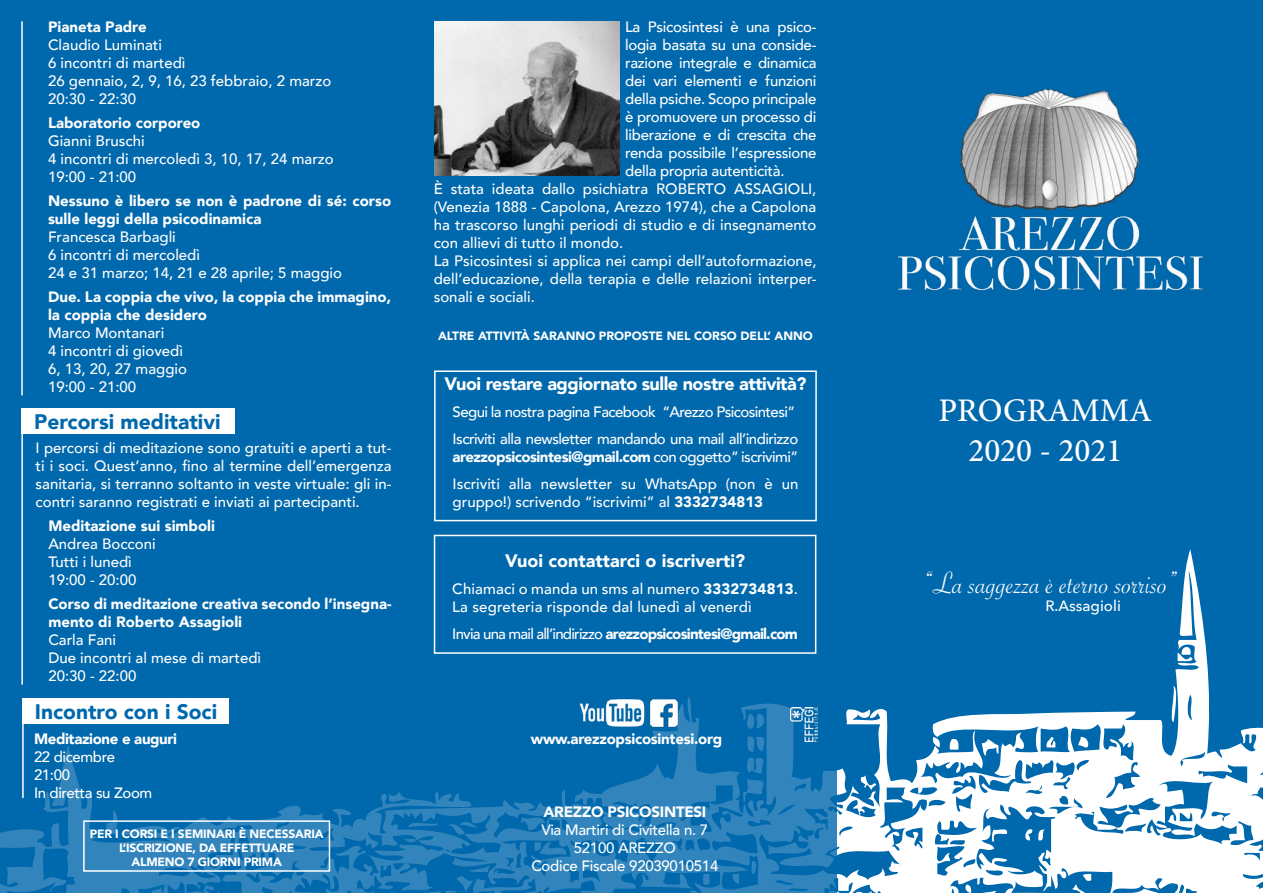
<style>
.page{position:relative;width:1263px;height:893px;background:#0068ac}
.page>*{position:absolute;margin:0;border:0;box-sizing:border-box;transform-origin:0 0}
.t1{font:33px "Savoye Let Plain";color:#fff}
.t2{font:500 33px/39.6px "Minion Pro";color:#fff;text-align:center}
.t3{font:900 21px "Avenir";color:#0068ac}
.t4{font:900 18px "Avenir";letter-spacing:-.025em;color:#fff}
.t5{font:500 15px/18px "Avenir";color:#fff}
.t6{font:500 15px/18px "Avenir";letter-spacing:-.02em;color:#fff;text-align:center}
.t7{font:900 15px/18px "Avenir";color:#fff}
.t8{font:500 15px/27px "Avenir";letter-spacing:-.035em;color:#fff}
.t9{font:900 15px "Avenir";letter-spacing:-.05em;color:#fff}
.t10{font:500 15px/18px "Avenir";letter-spacing:-.025em;color:#fff}
.t11{font:900 15px "Avenir";letter-spacing:-.02em;color:#fff}
.t12{font:500 15px "Avenir Next";color:#fff}
.t13{font:900 12px "Avenir";letter-spacing:-.02em;color:#fff}
.t14{font:900 12px "Avenir";color:#fff}
.s1{font-weight:900}
.s2{font-weight:500}
</style>
<div class="page">
<img style="left:434px;top:21px;width:186px;height:155px">
<div style="left:434px;top:370px;width:383px;height:151px;border:2px solid #fff"></div>
<hr style="left:21px;top:21px;width:2px;height:374px;background:#fff">
<hr style="left:21px;top:408px;width:2px;height:277px;background:#fff">
<div style="left:434px;top:535px;width:382px;height:119px;border:2px solid #fff"></div>
<div style="left:21px;top:408px;width:214px;height:26px;background:#fff"></div>
<svg style="left:0;top:549px;width:838px;height:344px"></svg>
<svg style="left:743px;top:713px;width:26px;height:94px"></svg>
<svg style="left:519px;top:812px;width:26px;height:20px"></svg>
<svg style="left:448px;top:818px;width:30px;height:19px"></svg>
<svg style="left:448px;top:865px;width:43px;height:28px"></svg>
<svg style="left:397px;top:891px;width:45px;height:2px"></svg>
<svg style="left:838px;top:549px;width:425px;height:344px"></svg>
<svg style="left:859px;top:775px;width:21px;height:16px"></svg>
<svg style="left:958px;top:884px;width:38px;height:9px"></svg>
<svg style="left:949px;top:738px;width:10px;height:12px"></svg>
<svg style="left:981px;top:739px;width:17px;height:17px"></svg>
<img style="left:898px;top:89px;width:305px;height:202px">
<div style="left:83px;top:820px;width:247px;height:52px;border:2px solid #fff"></div>
<p class="t7" style="left:48px;top:18px;width:100px">Pianeta Padre</p>
<p class="t5" style="left:48px;top:35px;width:285px">Claudio Luminati<br>6 incontri di martedì<br>26 gennaio, 2, 9, 16, 23 febbraio, 2 marzo<br>20:30 - 22:30</p>
<p class="t7" style="left:48px;top:114px;width:154px">Laboratorio corporeo</p>
<p class="t5" style="left:48px;top:131px;width:287px">Gianni Bruschi<br>4 incontri di mercoledì 3, 10, 17, 24 marzo<br>19:00 - 21:00</p>
<p class="t7" style="left:48px;top:192px;width:345px">Nessuno è libero se non è padrone di sé: corso sulle leggi della psicodinamica</p>
<p class="t5" style="left:48px;top:227px;width:296px">Francesca Barbagli<br>6 incontri di mercoledì<br>24 e 31 marzo; 14, 21 e 28 aprile; 5 maggio</p>
<p class="t7" style="left:48px;top:288px;width:345px">Due. La coppia che vivo, la coppia che immagino, la coppia che desidero</p>
<p class="t5" style="left:48px;top:323px;width:140px">Marco Montanari<br>4 incontri di giovedì<br>6, 13, 20, 27 maggio<br>19:00 - 21:00</p>
<h2 class="t3" style="left:34px;top:404px;width:188px">Percorsi meditativi</h2>
<p class="t5" style="left:36px;top:438px;width:357px;text-align:justify">I percorsi di meditazione sono gratuiti e aperti a tut&shy;ti i soci. Quest’anno, fino al termine dell’emergenza sanitaria, si terranno soltanto in veste virtuale: gli in&shy;contri saranno registrati e inviati ai partecipanti.</p>
<p class="t7" style="left:48px;top:517px;width:168px">Meditazione sui simboli</p>
<p class="t5" style="left:48px;top:534px;width:109px">Andrea Bocconi<br>Tutti i lunedì<br>19:00 - 20:00</p>
<p class="t7" style="left:48px;top:595px;width:345px">Corso di meditazione creativa secondo l’insegna&shy;mento di Roberto Assagioli</p>
<p class="t5" style="left:48px;top:630px;width:214px">Carla Fani<br>Due incontri al mese di martedì<br>20:30 - 22:00</p>
<h2 class="t3" style="left:35px;top:694px;width:184px">Incontro con i Soci</h2>
<p class="t7" style="left:34px;top:730px;width:145px">Meditazione e auguri</p>
<p class="t10" style="left:34px;top:747px;width:120px">22 dicembre<br>21:00<br>In diretta su Zoom</p>
<p class="t13" style="left:90px;top:823px;width:233px">Per i corsi e i seminari è necessaria</p>
<p class="t13" style="left:119px;top:838px;width:177px">l’iscrizione, da effettuare</p>
<p class="t13" style="left:131px;top:852px;width:142px">almeno 7 giorni prima</p>
<p class="t6" style="left:625px;top:17px;width:193px">La Psicosintesi è una psico-</p>
<p class="t6" style="left:625px;top:35px;width:193px">logia basata su una conside-</p>
<p class="t6" style="left:625px;top:53px;width:193px">razione integrale e dinamica</p>
<p class="t6" style="left:625px;top:71px;width:193px">dei vari elementi e funzioni</p>
<p class="t6" style="left:625px;top:89px;width:193px">della psiche. Scopo principale</p>
<p class="t6" style="left:625px;top:107px;width:193px">è promuovere un processo di</p>
<p class="t6" style="left:625px;top:125px;width:193px">liberazione e di crescita che</p>
<p class="t6" style="left:625px;top:143px;width:193px">renda possibile l’espressione</p>
<p class="t6" style="left:625px;top:161px;width:161px">della propria autenticità.</p>
<p class="t5" style="left:434px;top:179px;width:384px">È stata ideata dallo psichiatra ROBERTO ASSAGIOLI,</p>
<p class="t5" style="left:434px;top:197px;width:384px">(Venezia 1888 - Capolona, Arezzo 1974), che a Capolona</p>
<p class="t5" style="left:434px;top:215px;width:384px">ha trascorso lunghi periodi di studio e di insegnamento</p>
<p class="t5" style="left:434px;top:233px;width:191px">con allievi di tutto il mondo.</p>
<p class="t5" style="left:434px;top:251px;width:384px">La Psicosintesi si applica nei campi dell’autoformazione,</p>
<p class="t5" style="left:434px;top:269px;width:384px">dell’educazione, della terapia e delle relazioni interper-</p>
<p class="t5" style="left:434px;top:287px;width:103px">sonali e sociali.</p>
<p class="t14" style="left:438px;top:326px;width:376px">Altre attività saranno proposte nel corso dell’ anno</p>
<p class="t4" style="left:445px;top:368px;width:363px">Vuoi restare aggiornato sulle nostre attività?</p>
<p class="t8" style="left:453px;top:397px;width:347px">Segui la nostra pagina Facebook “Arezzo Psicosintesi”<br>Iscriviti alla newsletter mandando una mail all’indirizzo</p>
<p class="t5" style="left:453px;top:442px;width:347px;line-height:27px"><span class="s1">arezzopsicosintesi@gmail.com</span> con oggetto” iscrivimi”<br>Iscriviti alla newsletter su WhatsApp (non è un</p>
<p class="t5" style="left:453px;top:492px;width:312px">gruppo!) scrivendo “iscrivimi” al <span class="s1">3332734813</span></p>
<p class="t4" style="left:505px;top:546px;width:241px">Vuoi contattarci o iscriverti?</p>
<p class="t5" style="left:452px;top:579px;width:347px">Chiamaci o manda un sms al numero <span class="s1">3332734813</span>.<br>La segreteria risponde dal lunedì al venerdì</p>
<p class="t9" style="left:452px;top:621px;width:347px"><span class="s2">Invia una mail all’indirizzo</span> arezzopsicosintesi@gmail.com</p>
<p class="t11" style="left:531px;top:726px;width:193px">www.arezzopsicosintesi.org</p>
<p class="t7" style="left:543px;top:803px;width:74px">AREZZO PSICOSINTESI</p>
<p class="t6" style="left:531px;top:820px;width:188px">Via Martiri di Civitella n. 7<br>52100 AREZZO<br>Codice Fiscale 92039010514</p>
<h1 class="t2" style="left:939px;top:391px;width:215px">PROGRAMMA<br>2020 - 2021</h1>
<h1 class="t1" style="left:923px;top:562px;width:257px">“La saggezza è eterno sorriso”</h1>
<p class="t12" style="left:1045px;top:593px;width:77px">R.Assagioli</p>
</div>
